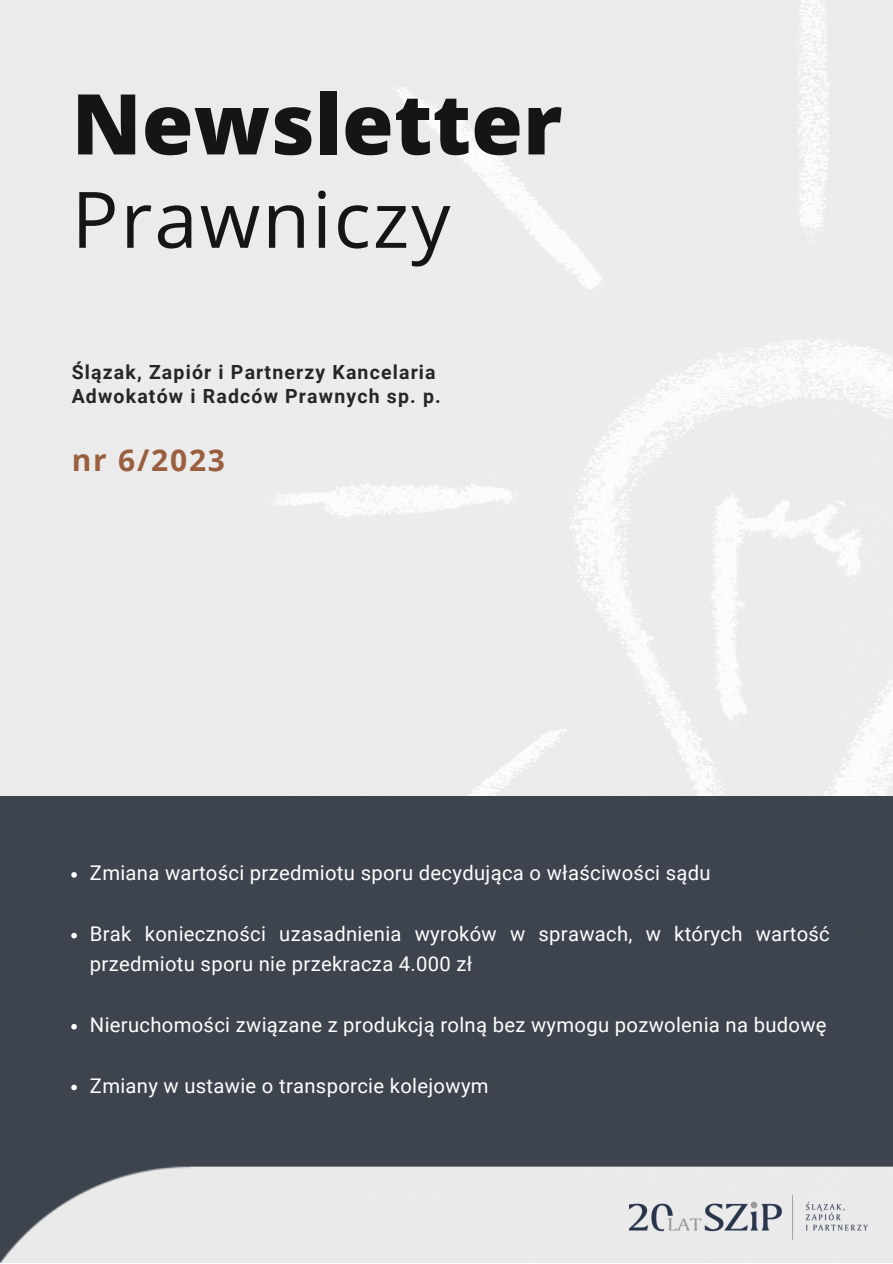
<style>
.page{position:relative;width:893px;height:1264px;background:#fff}
.page>*{position:absolute;margin:0;border:0;box-sizing:border-box;transform-origin:0 0}
.t1{font:800 83.85px "Open Sans";color:#151515}
.t2{font:78px "Open Sans";letter-spacing:.025em;color:#151515}
.t3{font:700 30px "Open Sans";letter-spacing:.06em;color:#9a5f3e}
.t4{font:20.25px/30.3px "Roboto";letter-spacing:.015em;color:#fefefe}
.t5{font:700 19.5px "Roboto";letter-spacing:.06em;color:#262626}
</style>
<div class="page">
<img style="left:0;top:796px;width:892px;height:466px">
<img style="left:629px;top:1187px;width:252px;height:60px">
<svg style="left:71px;top:872px;width:6px;height:5px"></svg>
<svg style="left:71px;top:932px;width:6px;height:6px"></svg>
<svg style="left:71px;top:1023px;width:6px;height:6px"></svg>
<svg style="left:71px;top:1084px;width:6px;height:6px"></svg>
<p class="t1" style="left:72px;top:65px;width:492px">Newsletter</p>
<p class="t2" style="left:72px;top:164px;width:380px">Prawniczy</p>
<p class="t5" style="left:72px;top:360px;width:365px">Ślązak, Zapiór i Partnerzy Kancelaria</p>
<p class="t5" style="left:72px;top:385px;width:370px">Adwokatów i Radców Prawnych sp. p.</p>
<p class="t3" style="left:72px;top:439px;width:155px">nr 6/2023</p>
<p class="t4" style="left:90px;top:857px;width:622px">Zmiana wartości przedmiotu sporu decydująca o właściwości sądu</p>
<p class="t4" style="left:90px;top:918px;width:741px">Brak konieczności uzasadnienia wyroków w sprawach, w których wartość przedmiotu sporu nie przekracza 4.000 zł</p>
<p class="t4" style="left:90px;top:1009px;width:738px">Nieruchomości związane z produkcją rolną bez wymogu pozwolenia na budowę</p>
<p class="t4" style="left:90px;top:1070px;width:400px">Zmiany w ustawie o transporcie kolejowym</p>
</div>
